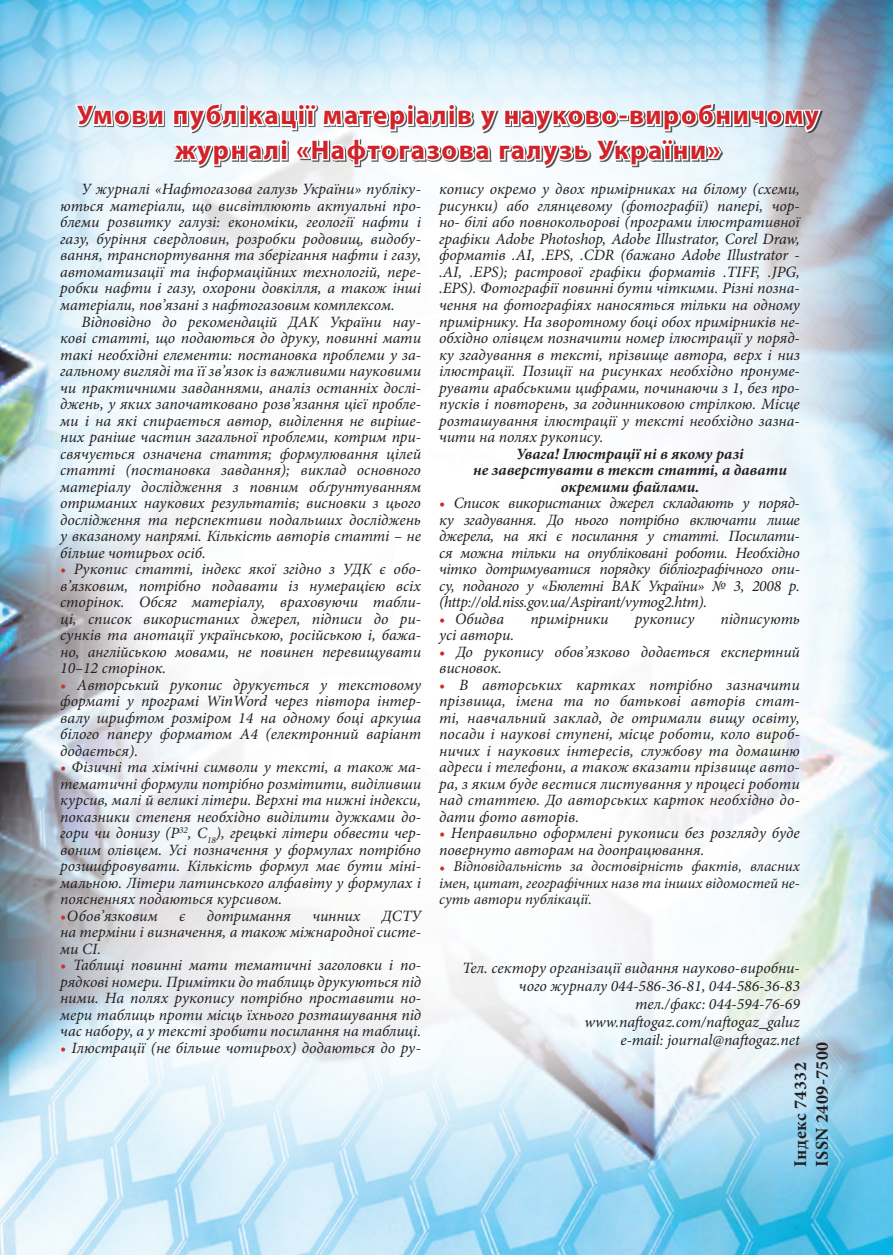
<style>
.page{position:relative;width:893px;height:1255px;background:#fff}
.page>*{position:absolute;margin:0;border:0;box-sizing:border-box;transform-origin:0 0}
.t1{font:700 27px/34.5px "Myriad Pro";letter-spacing:.06em;color:#d1232a;text-align:center}
.t2{font:700 18px/21.6px "Minion Pro";letter-spacing:.02em;color:#231f20}
.t3{font:italic 15.75px/16.5px "Minion Pro";color:#231f20;text-align:justify}
.t4{font:italic 700 15.75px/16.5px "Minion Pro";color:#231f20;text-align:center}
.t5{font:italic 15px/16.5px "Minion Pro";letter-spacing:-.005em;color:#231f20;text-align:justify}
.s1{color:#ca3427}
.s2{color:#d1232a}
.s3{font-size:15.75px;color:#ca3427}
</style>
<div class="page">
<img style="left:0;top:0;width:893px;height:1254px">
<svg style="left:73px;top:0;width:750px;height:206px"></svg>
<h1 class="t1" style="left:77px;top:97px;width:743px">Умови публікації матеріалів у науково-виробничому журналі «Нафтогазова галузь України»</h1>
<p class="t3" style="left:60px;top:181px;width:362px;text-indent:21px">У журналі «Нафтогазова галузь України» публіку&shy;ються матеріали, що висвітлюють актуальні про&shy;блеми розвитку галузі: економіки, геології нафти і газу, буріння свердловин, розробки родовищ, видобу&shy;вання, транспортування та зберігання нафти і газу, автоматизації та інформаційних технологій, пере&shy;робки нафти і газу, охорони довкілля, а також інші матеріали, пов’язані з нафтогазовим комплексом.</p>
<p class="t3" style="left:60px;top:313px;width:362px;text-indent:21px">Відповідно до рекомендацій ДАК України нау&shy;кові статті, що подаються до друку, повинні мати такі необхідні елементи: постановка проблеми у за&shy;гальному вигляді та її зв’язок із важливими науковими чи практичними завданнями, аналіз останніх дослі&shy;джень, у яких започатковано розв’язання цієї пробле&shy;ми і на які спирається автор, виділення не виріше&shy;них раніше частин загальної проблеми, котрим при&shy;свячується означена стаття; формулювання цілей статті (постановка завдання); виклад основного матеріалу дослідження з повним обґрунтуванням отриманих наукових результатів; висновки з цього дослідження та перспективи подальших досліджень у вказаному напрямі. Кількість авторів статті – не більше чотирьох осіб.</p>
<p class="t3" style="left:60px;top:561px;width:362px"><span class="s1">•</span> Рукопис статті, індекс якої згідно з УДК є обо&shy;в’язковим, потрібно подавати із нумерацією всіх сторінок. Обсяг матеріалу, враховуючи табли&shy;ці, список використаних джерел, підписи до ри&shy;сунків та анотації українською, російською і, бажа&shy;но, англійською мовами, не повинен перевищувати 10–12 сторінок.</p>
<p class="t3" style="left:60px;top:676px;width:362px"><span class="s1">•</span> Авторський рукопис друкується у текстовому форматі у програмі WinWord через півтора інтер&shy;валу шрифтом розміром 14 на одному боці аркуша білого паперу форматом А4 (електронний варіант додається).</p>
<p class="t3" style="left:60px;top:759px;width:362px"><span class="s1">•</span> Фізичні та хімічні символи у тексті, а також ма&shy;тематичні формули потрібно розмітити, виділивши курсив, малі й великі літери. Верхні та нижні індекси, показники степеня необхідно виділити дужками до&shy;гори чи донизу (Р<sup>32</sup>, С<sub>18</sub>), грецькі літери обвести чер&shy;воним олівцем. Усі позначення у формулах потрібно розшифровувати. Кількість формул має бути міні&shy;мальною. Літери латинського алфавіту у формулах і поясненнях подаються курсивом.</p>
<p class="t3" style="left:60px;top:907px;width:99px"><span class="s1">•</span>Обов’язковим</p>
<p class="t3" style="left:179px;top:907px;width:8px">є</p>
<p class="t3" style="left:207px;top:907px;width:86px">дотримання</p>
<p class="t3" style="left:312px;top:907px;width:49px">чинних</p>
<p class="t3" style="left:60px;top:907px;width:362px;text-indent:322px">ДСТУ на терміни і визначення, а також міжнародної систе&shy;ми СІ.</p>
<p class="t3" style="left:60px;top:957px;width:362px"><span class="s1">•</span> Таблиці повинні мати тематичні заголовки і по&shy;рядкові номери. Примітки до таблиць друкуються під ними. На полях рукопису потрібно проставити но&shy;мери таблиць проти місць їхнього розташування під час набору, а у тексті зробити посилання на таблиці.</p>
<p class="t3" style="left:60px;top:1039px;width:361px"><span class="s1">•</span> Ілюстрації (не більше чотирьох) додаються до ру-</p>
<p class="t3" style="left:439px;top:181px;width:362px">копису окремо у двох примірниках на білому (схеми, рисунки) або глянцевому (фотографії) папері, чор&shy;но- білі або повнокольорові (програми ілюстративної графіки Adobe Photoshop, Adobe Illustrator, Corel Draw, форматів .AI, .EPS, .CDR (бажано Adobe Illustrator - .AI, .EPS); растрової графіки форматів .TIFF, .JPG, .EPS). Фотографії повинні бути чіткими. Різні позна&shy;чення на фотографіях наносяться тільки на одному примірнику. На зворотному боці обох примірників не&shy;обхідно олівцем позначити номер ілюстрації у поряд&shy;ку згадування в тексті, прізвище автора, верх і низ ілюстрації. Позиції на рисунках необхідно пронуме&shy;рувати арабськими цифрами, починаючи з 1, без про&shy;пусків і повторень, за годинниковою стрілкою. Місце розташування ілюстрації у тексті необхідно зазна&shy;чити на полях рукопису.</p>
<p class="t4" style="left:473px;top:445px;width:315px">Увага! Ілюстрації ні в якому разі<br>не заверстувати в текст статті, а давати окремими файлами.</p>
<p class="t3" style="left:439px;top:495px;width:362px"><span class="s2">•</span> Список використаних джерел складають у поряд&shy;ку згадування. До нього потрібно включати лише джерела, на які є посилання у статті. Посилати&shy;ся можна тільки на опубліковані роботи. Необхідно чітко дотримуватися порядку бібліографічного опи&shy;су, поданого у «Бюлетні ВАК України» № 3, 2008 р. (http://old.niss.gov.ua/Aspirant/vymog2.htm).</p>
<p class="t3" style="left:439px;top:610px;width:67px"><span class="s2">•</span> Обидва</p>
<p class="t3" style="left:530px;top:610px;width:80px">примірники</p>
<p class="t3" style="left:635px;top:610px;width:61px">рукопису</p>
<p class="t3" style="left:721px;top:610px;width:81px">підписують</p>
<p class="t3" style="left:439px;top:627px;width:77px">усі автори.</p>
<p class="t3" style="left:439px;top:643px;width:362px"><span class="s2">•</span> До рукопису обов’язково додається експертний висновок.</p>
<p class="t3" style="left:439px;top:676px;width:362px"><span class="s1">•</span> В авторських картках потрібно зазначити прізвища, імена та по батькові авторів стат&shy;ті, навчальний заклад, де отримали вищу освіту, посади і наукові ступені, місце роботи, коло вироб&shy;ничих і наукових інтересів, службову та домашню адреси і телефони, а також вказати прізвище авто&shy;ра, з яким буде вестися листування у процесі роботи над статтею. До авторських карток необхідно до&shy;дати фото авторів.</p>
<p class="t3" style="left:439px;top:825px;width:362px"><span class="s1">•</span> Неправильно оформлені рукописи без розгляду буде повернуто авторам на доопрацювання.</p>
<p class="t5" style="left:439px;top:858px;width:362px"><span class="s3">•</span> Відповідальність за достовірність фактів, власних імен, цитат, географічних назв та інших відомостей не&shy;суть автори публікації.</p>
<p class="t3" style="left:462px;top:959px;width:339px;line-height:18px;text-align:right">Тел. сектору організації видання науково-виробни&shy;чого журналу 044-586-36-81, 044-586-36-83 тел./факс: 044-594-76-69 www.naftogaz.com/naftogaz_galuz<br>e-mail: journal@naftogaz.net</p>
<p class="t2" style="left:789px;top:1166px;width:126px;rotate:-90deg">Індекс 74332<br>ISSN 2409-7500</p>
</div>
